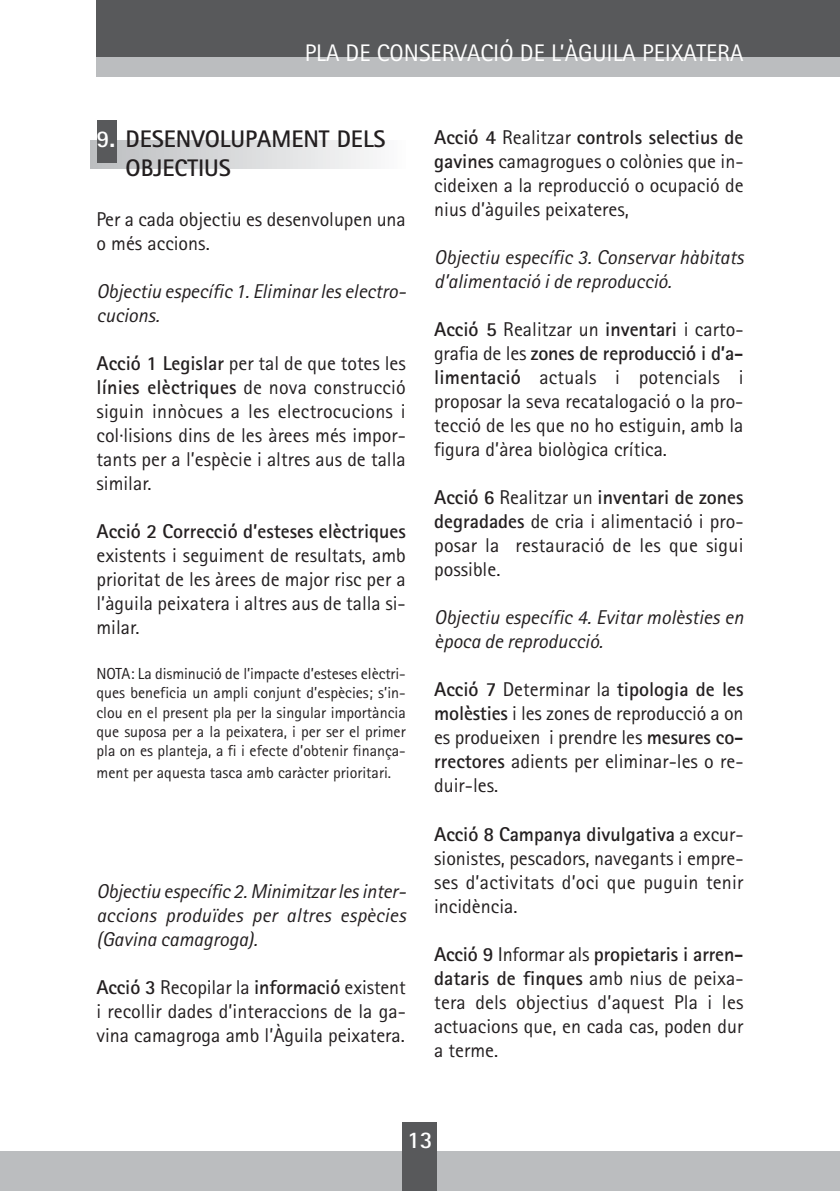
<style>
.page{position:relative;width:840px;height:1191px;background:#fff}
.page>*{position:absolute;margin:0;border:0;box-sizing:border-box;transform-origin:0 0}
.t1{font:24px "Rotis Sans Serif";color:#fff}
.t2{font:700 24px/28.8px "Rotis Sans Serif";color:#231f20}
.t3{font:700 24px "Rotis Sans Serif";color:#fff}
.t4{font:20px/24px "Rotis Sans Serif";color:#231f20;text-align:justify}
.t5{font:italic 20px/24px "Rotis Sans Serif";color:#231f20}
.t6{font:700 20px "Rotis Sans Serif";color:#231f20}
.t7{font:16px/19.2px "Rotis Sans Serif";color:#231f20;text-align:justify}
.s1{color:#fff}
.s2{font-weight:700}
</style>
<div class="page">
<img style="left:91px;top:140px;width:282px;height:28px">
<div style="left:97px;top:120px;width:19px;height:43px;background:#58595b"></div>
<div style="left:96px;top:54px;width:743px;height:23px;background:#bbbdbf"></div>
<div style="left:96px;top:0;width:743px;height:57px;background:#58595b"></div>
<div style="left:0;top:1151px;width:839px;height:40px;background:#bbbdbf"></div>
<div style="left:403px;top:1123px;width:34px;height:68px;background:#58595b"></div>
<p class="t1" style="left:304px;top:45px;width:440px">PLA DE CONSERVACIÓ DE L’ÀGUILA PEIXATERA</p>
<p class="t2" style="left:125px;top:127px;width:261px;text-indent:-29px"><span class="s1">9.</span> DESENVOLUPAMENT DELS<br>OBJECTIUS</p>
<p class="t4" style="left:96px;top:209px;width:311px">Per a cada objectiu es desenvolupen una o més accions.</p>
<p class="t5" style="left:96px;top:281px;width:311px">Objectiu específic 1. Eliminar les electro&shy;cucions.</p>
<p class="t4" style="left:96px;top:353px;width:311px"><span class="s2">Acció 1 Legislar</span> per tal de que totes les <span class="s2">línies elèctriques</span> de nova construcció siguin innòcues a les electrocucions i col·lisions dins de les àrees més impor&shy;tants per a l’espècie i altres aus de talla similar.</p>
<p class="t6" style="left:96px;top:524px;width:311px">Acció 2 Correcció d’esteses elèctriques</p>
<p class="t4" style="left:96px;top:545px;width:310px">existents i seguiment de resultats, amb prioritat de les àrees de major risc per a l’àguila peixatera i altres aus de talla si&shy;milar.</p>
<p class="t7" style="left:96px;top:666px;width:311px">NOTA: La disminució de l’impacte d’esteses elèctri&shy;ques beneficia un ampli conjunt d’espècies; s’in&shy;clou en el present pla per la singular importància que suposa per a la peixatera, i per ser el primer pla on es planteja, a fi i efecte d’obtenir finança-</p>
<p class="t7" style="left:96px;top:764px;width:296px">ment per aquesta tasca amb caràcter prioritari.</p>
<p class="t5" style="left:96px;top:881px;width:311px;text-align:justify">Objectiu específic 2. Minimitzar les inter&shy;accions produïdes per altres espècies (Gavina camagroga).</p>
<p class="t4" style="left:96px;top:977px;width:311px"><span class="s2">Acció 3</span> Recopilar la <span class="s2">informació</span> existent i recollir dades d’interaccions de la ga&shy;vina camagroga amb l’Àguila peixatera.</p>
<p class="t4" style="left:434px;top:127px;width:311px"><span class="s2">Acció 4</span> Realitzar <span class="s2">controls selectius de gavines</span> camagrogues o colònies que in&shy;cideixen a la reproducció o ocupació de nius d’àguiles peixateres,</p>
<p class="t5" style="left:434px;top:247px;width:311px">Objectiu específic 3. Conservar hàbitats d’alimentació i de reproducció.</p>
<p class="t4" style="left:434px;top:319px;width:311px"><span class="s2">Acció 5</span> Realitzar un <span class="s2">inventari</span> i carto&shy;grafia de les <span class="s2">zones de reproducció i d’a&shy;limentació</span> actuals i potencials i proposar la seva recatalogació o la pro&shy;tecció de les que no ho estiguin, amb la figura d’àrea biològica crítica.</p>
<p class="t4" style="left:434px;top:487px;width:311px"><span class="s2">Acció 6</span> Realitzar un <span class="s2">inventari de zones degradades</span> de cria i alimentació i pro&shy;posar la restauració de les que sigui possible.</p>
<p class="t5" style="left:434px;top:607px;width:310px">Objectiu específic 4. Evitar molèsties en època de reproducció.</p>
<p class="t4" style="left:434px;top:679px;width:310px"><span class="s2">Acció 7</span> Determinar la <span class="s2">tipologia de les molèsties</span> i les zones de reproducció a on es produeixen i prendre les <span class="s2">mesures co&shy;rrectores</span> adients per eliminar-les o re&shy;duir-les.</p>
<p class="t4" style="left:434px;top:823px;width:310px"><span class="s2">Acció 8 Campanya divulgativa</span> a excur&shy;sionistes, pescadors, navegants i empre&shy;ses d’activitats d’oci que puguin tenir incidència.</p>
<p class="t4" style="left:434px;top:943px;width:311px"><span class="s2">Acció 9</span> Informar als <span class="s2">propietaris i arren&shy;dataris de finques</span> amb nius de peixa&shy;tera dels objectius d’aquest Pla i les actuacions que, en cada cas, poden dur a terme.</p>
<p class="t3" style="left:407px;top:1131px;width:27px">13</p>
</div>
